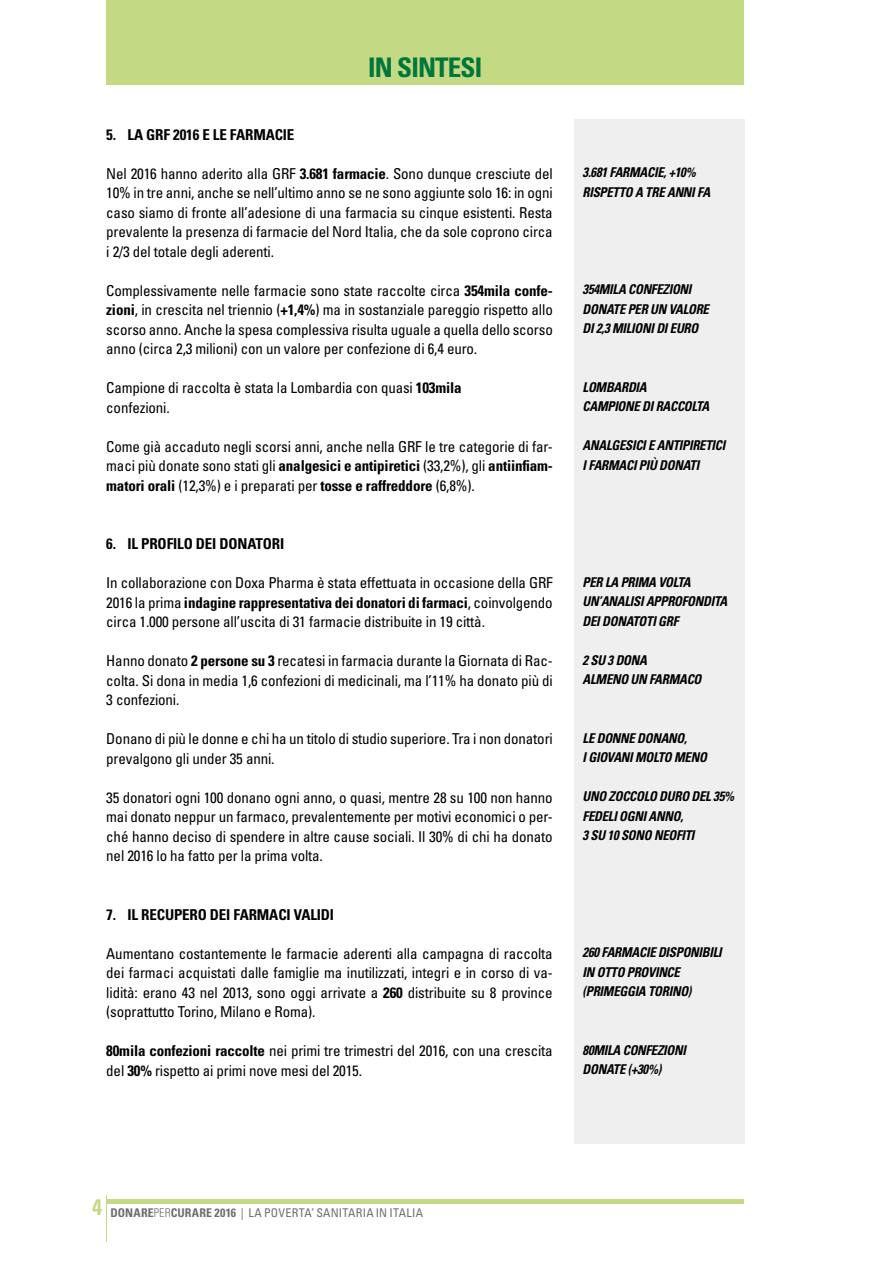
<style>
.page{position:relative;width:893px;height:1263px;background:#fff}
.page>*{position:absolute;margin:0;border:0;box-sizing:border-box;transform-origin:0 0}
.t1{font:700 condensed 27px "Univers";letter-spacing:-.03em;color:#00763c}
.txt_-_base{font:condensed 15px/19.5px "Univers";letter-spacing:-.01em;color:#000;text-align:justify}
.txt_-_base-2{font:700 condensed 15px "Univers";letter-spacing:-.01em;color:#000}
.txt_-_base-3{font:italic 700 condensed 13.5px "Univers";letter-spacing:-.02em;color:#000;scale:.95 1}
.t2{font:condensed 12px "Univers";letter-spacing:.025em;color:#6e6e6e}
.s1{font-weight:700}
.s2{font-weight:300}
</style>
<div class="page">
<div style="left:574px;top:119px;width:170px;height:1025px;background:#efefef"></div>
<div style="left:106px;top:0;width:638px;height:85px;background:#c4d983"></div>
<hr style="left:106px;top:1199px;width:638px;height:4px;background:#c4d983">
<hr style="left:106px;top:1195px;width:1px;height:47px;background:#c4d983">
<p class="t1" style="left:368px;top:50px;width:116px">IN SINTESI</p>
<p class="txt_-_base-2" style="left:106px;top:125px;width:190px">5. LA GRF 2016 E LE FARMACIE</p>
<p class="txt_-_base" style="left:106px;top:163px;width:448px">Nel 2016 hanno aderito alla GRF <span class="s1">3.681 farmacie</span>. Sono dunque cresciute del 10% in tre anni, anche se nell’ultimo anno se ne sono aggiunte solo 16: in ogni caso siamo di fronte all’adesione di una farmacia su cinque esistenti. Resta prevalente la presenza di farmacie del Nord Italia, che da sole coprono circa i 2/3 del totale degli aderenti.</p>
<p class="txt_-_base" style="left:106px;top:280px;width:448px">Complessivamente nelle farmacie sono state raccolte circa <span class="s1">354mila confe&shy;zioni</span>, in crescita nel triennio (<span class="s1">+1,4%</span>) ma in sostanziale pareggio rispetto allo scorso anno. Anche la spesa complessiva risulta uguale a quella dello scorso anno (circa 2,3 milioni) con un valore per confezione di 6,4 euro.</p>
<p class="txt_-_base" style="left:106px;top:378px;width:357px">Campione di raccolta è stata la Lombardia con quasi <span class="s1">103mila</span></p>
<p class="txt_-_base" style="left:106px;top:397px;width:65px">confezioni.</p>
<p class="txt_-_base" style="left:106px;top:436px;width:448px">Come già accaduto negli scorsi anni, anche nella GRF le tre categorie di far&shy;maci più donate sono stati gli <span class="s1">analgesici e antipiretici</span> (33,2%), gli <span class="s1">antiinfiam&shy;matori orali</span> (12,3%) e i preparati per <span class="s1">tosse e raffreddore</span> (6,8%).</p>
<p class="txt_-_base-2" style="left:106px;top:534px;width:179px">6. IL PROFILO DEI DONATORI</p>
<p class="txt_-_base" style="left:106px;top:573px;width:448px">In collaborazione con Doxa Pharma è stata effettuata in occasione della GRF 2016 la prima <span class="s1">indagine rappresentativa dei donatori di farmaci</span>, coinvolgendo circa 1.000 persone all’uscita di 31 farmacie distribuite in 19 città.</p>
<p class="txt_-_base" style="left:106px;top:651px;width:448px">Hanno donato <span class="s1">2 persone su 3</span> recatesi in farmacia durante la Giornata di Rac&shy;colta. Si dona in media 1,6 confezioni di medicinali, ma l’11% ha donato più di 3 confezioni.</p>
<p class="txt_-_base" style="left:106px;top:729px;width:448px">Donano di più le donne e chi ha un titolo di studio superiore. Tra i non donatori prevalgono gli under 35 anni.</p>
<p class="txt_-_base" style="left:106px;top:787px;width:448px">35 donatori ogni 100 donano ogni anno, o quasi, mentre 28 su 100 non hanno mai donato neppur un farmaco, prevalentemente per motivi economici o per&shy;ché hanno deciso di spendere in altre cause sociali. Il 30% di chi ha donato nel 2016 lo ha fatto per la prima volta.</p>
<p class="txt_-_base-2" style="left:106px;top:905px;width:229px">7. IL RECUPERO DEI FARMACI VALIDI</p>
<p class="txt_-_base" style="left:106px;top:943px;width:448px">Aumentano costantemente le farmacie aderenti alla campagna di raccolta dei farmaci acquistati dalle famiglie ma inutilizzati, integri e in corso di va&shy;lidità: erano 43 nel 2013, sono oggi arrivate a <span class="s1">260</span> distribuite su 8 province (soprattutto Torino, Milano e Roma).</p>
<p class="txt_-_base" style="left:106px;top:1041px;width:448px"><span class="s1">80mila confezioni raccolte</span> nei primi tre trimestri del 2016, con una crescita del <span class="s1">30%</span> rispetto ai primi nove mesi del 2015.</p>
<p class="txt_-_base-3" style="left:583px;top:164px;width:121px">3.681 FARMACIE, +10%</p>
<p class="txt_-_base-3" style="left:583px;top:184px;width:136px">RISPETTO A TRE ANNI FA</p>
<p class="txt_-_base-3" style="left:583px;top:281px;width:116px">354MILA CONFEZIONI</p>
<p class="txt_-_base-3" style="left:583px;top:301px;width:135px">DONATE PER UN VALORE</p>
<p class="txt_-_base-3" style="left:583px;top:320px;width:123px">DI 2,3 MILIONI DI EURO</p>
<p class="txt_-_base-3" style="left:583px;top:379px;width:69px">LOMBARDIA</p>
<p class="txt_-_base-3" style="left:583px;top:398px;width:135px">CAMPIONE DI RACCOLTA</p>
<p class="txt_-_base-3" style="left:583px;top:437px;width:152px">ANALGESICI E ANTIPIRETICI</p>
<p class="txt_-_base-3" style="left:583px;top:457px;width:124px">I FARMACI PIÙ DONATI</p>
<p class="txt_-_base-3" style="left:583px;top:574px;width:115px">PER LA PRIMA VOLTA</p>
<p class="txt_-_base-3" style="left:583px;top:593px;width:154px">UN’ANALISI APPROFONDITA</p>
<p class="txt_-_base-3" style="left:583px;top:613px;width:102px">DEI DONATOTI GRF</p>
<p class="txt_-_base-3" style="left:583px;top:652px;width:69px">2 SU 3 DONA</p>
<p class="txt_-_base-3" style="left:583px;top:671px;width:127px">ALMENO UN FARMACO</p>
<p class="txt_-_base-3" style="left:583px;top:730px;width:111px">LE DONNE DONANO,</p>
<p class="txt_-_base-3" style="left:583px;top:749px;width:132px">I GIOVANI MOLTO MENO</p>
<p class="txt_-_base-3" style="left:583px;top:788px;width:161px">UNO ZOCCOLO DURO DEL 35%</p>
<p class="txt_-_base-3" style="left:583px;top:808px;width:107px">FEDELI OGNI ANNO,</p>
<p class="txt_-_base-3" style="left:583px;top:827px;width:119px">3 SU 10 SONO NEOFITI</p>
<p class="txt_-_base-3" style="left:583px;top:944px;width:148px">260 FARMACIE DISPONIBILI</p>
<p class="txt_-_base-3" style="left:583px;top:964px;width:104px">IN OTTO PROVINCE</p>
<p class="txt_-_base-3" style="left:583px;top:983px;width:116px">(PRIMEGGIA TORINO)</p>
<p class="txt_-_base-3" style="left:583px;top:1042px;width:110px">80MILA CONFEZIONI</p>
<p class="txt_-_base-3" style="left:583px;top:1061px;width:84px">DONATE (+30%)</p>
<p class="t2" style="left:92px;top:1205px;width:332px"><sup>4</sup> <span class="s1">DONARE</span><span class="s2">PER</span><span class="s1">CURARE 2016</span> | LA POVERTA’ SANITARIA IN ITALIA</p>
</div>
